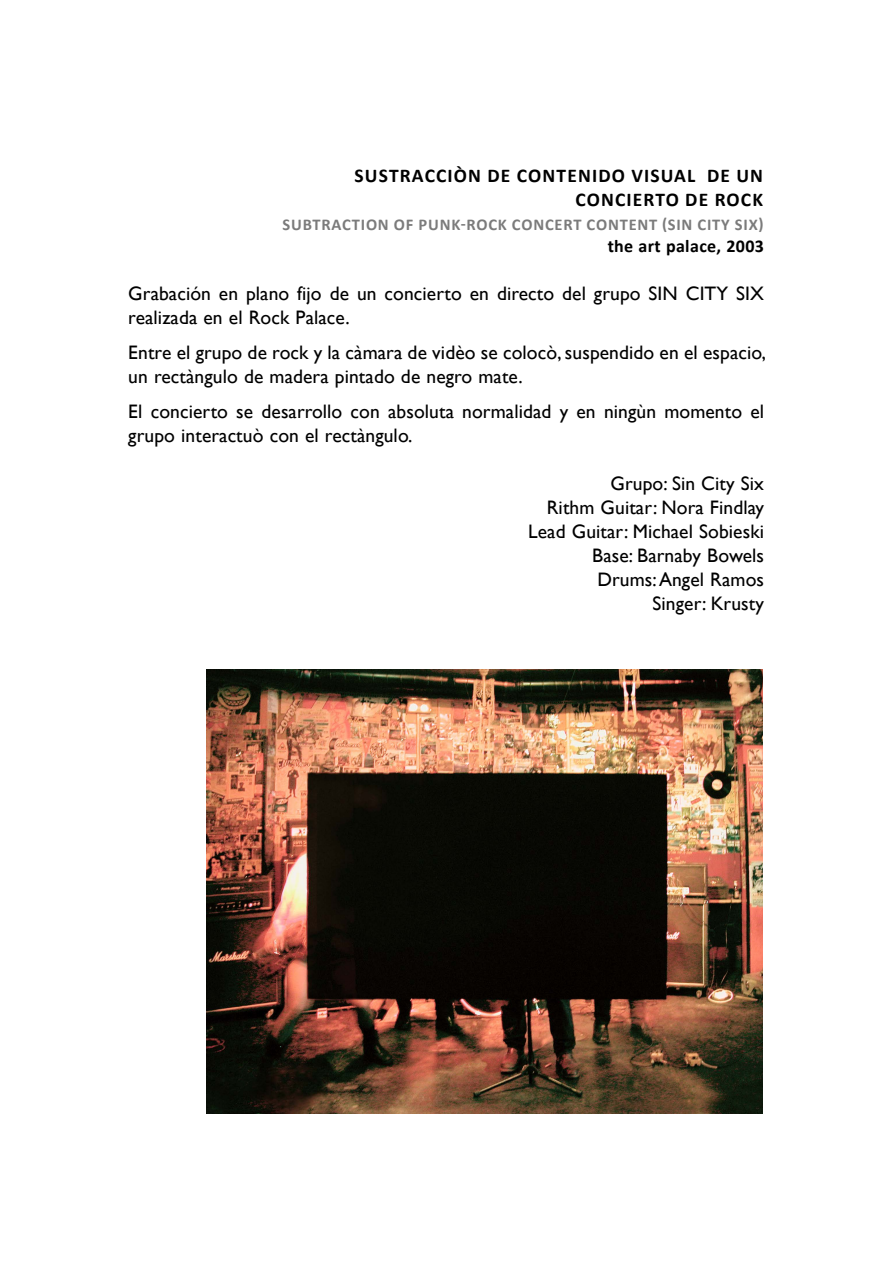
<style>
.page{position:relative;width:893px;height:1263px;background:#fff}
.page>*{position:absolute;margin:0;border:0;box-sizing:border-box;transform-origin:0 0}
.t1{font:19.5px/24px "Gill Sans";letter-spacing:.005em;color:#000}
.t2{font:700 19.5px/24px "Calibri";letter-spacing:.06em;color:#000;text-align:right}
.t3{font:700 18px "Calibri";letter-spacing:.02em;color:#000}
.t4{font:700 16.5px "Calibri";letter-spacing:.05em;color:#7b7b7b}
</style>
<div class="page">
<img style="left:207px;top:670px;width:555px;height:443px">
<p class="t2" style="left:355px;top:164px;width:410px">SUSTRACCIÒN DE CONTENIDO VISUAL DE UN<br>CONCIERTO DE ROCK</p>
<p class="t4" style="left:283px;top:213px;width:482px">SUBTRACTION OF PUNK-ROCK CONCERT CONTENT (SIN CITY SIX)</p>
<p class="t3" style="left:608px;top:234px;width:158px">the art palace, 2003</p>
<p class="t1" style="left:128px;top:282px;width:637px">Grabación en plano fijo de un concierto en directo del grupo SIN CITY SIX realizada en el Rock Palace.</p>
<p class="t1" style="left:128px;top:341px;width:639px">Entre el grupo de rock y la càmara de vidèo se colocò, suspendido en el espacio, un rectàngulo de madera pintado de negro mate.</p>
<p class="t1" style="left:128px;top:400px;width:637px">El concierto se desarrollo con absoluta normalidad y en ningùn momento el grupo interactuò con el rectàngulo.</p>
<p class="t1" style="left:528px;top:472px;width:237px;text-align:right">Grupo: Sin City Six<br>Rithm Guitar: Nora Findlay<br>Lead Guitar: Michael Sobieski<br>Base: Barnaby Bowels<br>Drums: Angel Ramos<br>Singer: Krusty</p>
</div>
